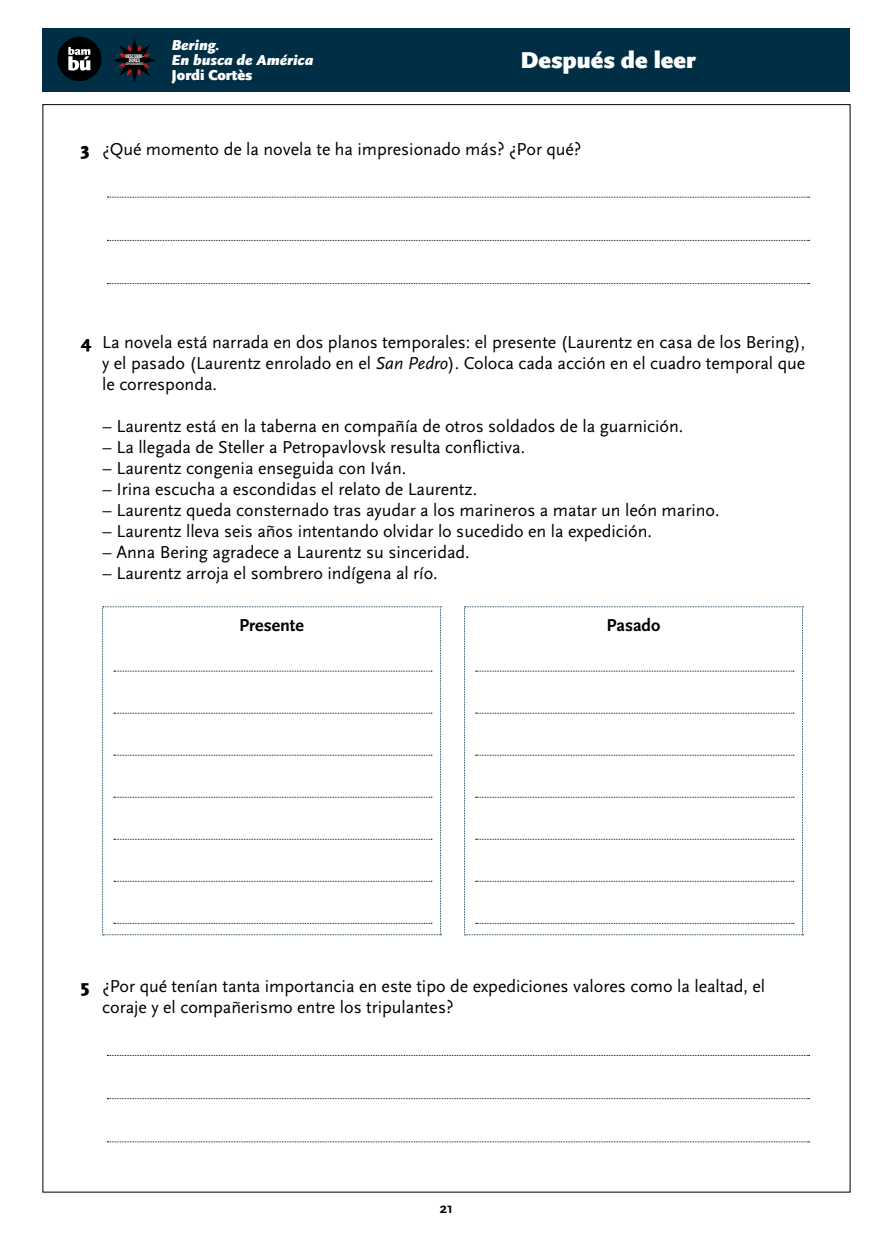
<style>
.page{position:relative;width:893px;height:1234px;background:#fff}
.page>*{position:absolute;margin:0;border:0;box-sizing:border-box;transform-origin:0 0}
.t1{font:900 24px "Scala Sans";color:#fff}
.t2{font:18px/21px "Scala Sans";color:#000;text-align:justify}
.t3{font:700 18px "Scala Sans";color:#000}
.t4{font:italic 900 15px/15px "Scala Sans";color:#fff}
.t5{font:900 15px "Scala Sans";color:#fff}
.t6{font:700 15px "Scala Sans";color:#000}
.t7{font:900 5.1px/4.2px "DIN Cond";letter-spacing:-.035em;color:#fff;text-align:center}
.t8{font:700 3.45px "DIN Cond";letter-spacing:-.02em;color:#fff}
.s1{font-weight:900}
.s2{font-style:italic}
</style>
<div class="page">
<div style="left:43px;top:28px;width:807px;height:63px;background:#002e45"></div>
<div style="left:57px;top:37px;width:45px;height:44px;background:#000;border-radius:50%"></div>
<svg style="left:68px;top:47px;width:23px;height:24px"></svg>
<svg style="left:113px;top:38px;width:44px;height:44px"></svg>
<svg style="left:107px;top:197px;width:703px;height:1px"></svg>
<svg style="left:107px;top:240px;width:703px;height:1px"></svg>
<svg style="left:107px;top:283px;width:703px;height:1px"></svg>
<svg style="left:102px;top:606px;width:340px;height:329px"></svg>
<svg style="left:464px;top:606px;width:339px;height:329px"></svg>
<svg style="left:107px;top:1141px;width:703px;height:1px"></svg>
<p class="t7" style="left:125px;top:53px;width:20px">DESCUBRI-<br>DORES</p>
<p class="t8" style="left:126px;top:62px;width:19px">EXPLORADORES</p>
<p class="t4" style="left:172px;top:38px;width:143px">Bering.<br>En busca de América</p>
<p class="t5" style="left:172px;top:67px;width:82px">Jordi Cortès</p>
<h1 class="t1" style="left:520px;top:47px;width:177px">Después de leer</h1>
<p class="t2" style="left:81px;top:139px;width:502px"><span class="s1">3</span> ¿Qué momento de la novela te ha impresionado más? ¿Por qué?</p>
<p class="t2" style="left:102px;top:332px;width:704px;text-indent:-21px"><span class="s1">4</span> La novela está narrada en dos planos temporales: el presente (Laurentz en casa de los Bering), y el pasado (Laurentz enrolado en el <span class="s2">San Pedro</span>). Coloca cada acción en el cuadro temporal que le corresponda.</p>
<p class="t2" style="left:102px;top:416px;width:583px">– Laurentz está en la taberna en compañía de otros soldados de la guarnición.</p>
<p class="t2" style="left:102px;top:437px;width:425px">– La llegada de Steller a Petropavlovsk resulta conflictiva.</p>
<p class="t2" style="left:102px;top:458px;width:306px">– Laurentz congenia enseguida con Iván.</p>
<p class="t2" style="left:102px;top:479px;width:377px">– Irina escucha a escondidas el relato de Laurentz.</p>
<p class="t2" style="left:102px;top:500px;width:619px">– Laurentz queda consternado tras ayudar a los marineros a matar un león marino.</p>
<p class="t2" style="left:102px;top:521px;width:551px">– Laurentz lleva seis años intentando olvidar lo sucedido en la expedición.</p>
<p class="t2" style="left:102px;top:542px;width:369px">– Anna Bering agradece a Laurentz su sinceridad.</p>
<p class="t2" style="left:102px;top:563px;width:337px">– Laurentz arroja el sombrero indígena al río.</p>
<p class="t3" style="left:239px;top:615px;width:66px">Presente</p>
<p class="t3" style="left:607px;top:615px;width:55px">Pasado</p>
<p class="t2" style="left:102px;top:975px;width:665px;text-indent:-21px"><span class="s1">5</span> ¿Por qué tenían tanta importancia en este tipo de expediciones valores como la lealtad, el coraje y el compañerismo entre los tripulantes?</p>
<p class="t6" style="left:440px;top:1199px;width:15px">21</p>
</div>
